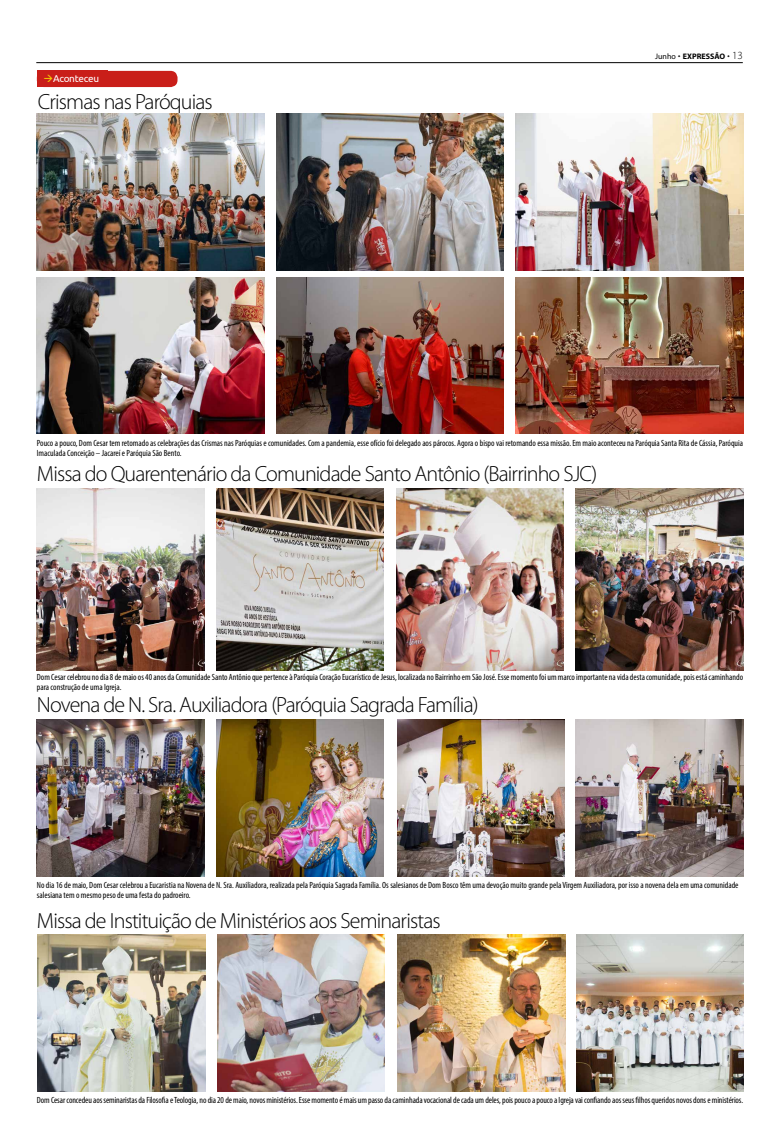
<style>
.page{position:relative;width:780px;height:1134px;background:#fff}
.page>*{position:absolute;margin:0;border:0;box-sizing:border-box;transform-origin:0 0}
.t1{font:300 22px "Myriad Pro";letter-spacing:-.04em;color:#000}
.t2{font:10px "Ubuntu";letter-spacing:-.025em;color:#fff}
.t3{font:condensed 9px/9.7px "Myriad Pro";color:#000}
.t4{font:700 8px "Myriad Pro";color:#000}
.s1{color:#f6d000}
.s2{font-weight:400}
.s3{font-weight:300;font-size:11px}
</style>
<div class="page">
<hr style="left:36px;top:62px;width:706px;height:1px;background:#000">
<img style="left:37px;top:488px;width:167px;height:183px">
<img style="left:216px;top:488px;width:168px;height:183px">
<img style="left:396px;top:488px;width:167px;height:183px">
<img style="left:575px;top:488px;width:168px;height:183px">
<img style="left:38px;top:934px;width:167px;height:157px">
<img style="left:217px;top:934px;width:168px;height:157px">
<img style="left:398px;top:934px;width:167px;height:157px">
<img style="left:576px;top:934px;width:168px;height:157px">
<div style="left:37px;top:71px;width:140px;height:16px;background:#c91e19;border-radius:7px"></div>
<div style="left:37px;top:71px;width:71px;height:16px;background:#c91e19"></div>
<img style="left:37px;top:114px;width:228px;height:156px">
<img style="left:276px;top:114px;width:228px;height:156px">
<img style="left:515px;top:114px;width:228px;height:156px">
<img style="left:37px;top:277px;width:228px;height:157px">
<img style="left:276px;top:277px;width:228px;height:157px">
<img style="left:515px;top:277px;width:228px;height:157px">
<img style="left:37px;top:720px;width:167px;height:157px">
<img style="left:216px;top:720px;width:168px;height:157px">
<img style="left:397px;top:720px;width:167px;height:157px">
<img style="left:575px;top:720px;width:168px;height:157px">
<p class="t2" style="left:44px;top:72px;width:57px"><span class="s1">→</span>Aconteceu</p>
<h1 class="t1" style="left:38px;top:89px;width:176px">Crismas nas Paróquias</h1>
<p class="t4" style="left:655px;top:51px;width:89px"><span class="s2">Junho</span> EXPRESSÃO <span class="s3">13</span></p>
<p class="t3" style="left:37px;top:438px;width:707px">Pouco a pouco, Dom Cesar tem retomado as celebrações das Crismas nas Paróquias e comunidades. Com a pandemia, esse ofício foi delegado aos párocos. Agora o bispo vai retomando essa missão. Em maio aconteceu na Paróquia Santa Rita de Cássia, Paróquia<br>Imaculada Conceição – Jacareí e Paróquia São Bento.</p>
<h1 class="t1" style="left:37px;top:460px;width:562px">Missa do Quarentenário da Comunidade Santo Antônio (Bairrinho SJC)</h1>
<p class="t3" style="left:37px;top:672px;width:707px">Dom Cesar celebrou no dia 8 de maio os 40 anos da Comunidade Santo Antônio que pertence à Paróquia Coração Eucarístico de Jesus, localizada no Bairrinho em São José. Esse momento foi um marco importante na vida desta comunidade, pois está caminhando para construção de uma Igreja.</p>
<h1 class="t1" style="left:37px;top:691px;width:443px">Novena de N. Sra. Auxiliadora (Paróquia Sagrada Família)</h1>
<p class="t3" style="left:37px;top:880px;width:703px">No dia 16 de maio, Dom Cesar celebrou a Eucaristia na Novena de N. Sra. Auxiliadora, realizada pela Paróquia Sagrada Família. Os salesianos de Dom Bosco têm uma devoção muito grande pela Virgem Auxiliadora, por isso a novena dela em uma comunidade salesiana tem o mesmo peso de uma festa do padroeiro.</p>
<h1 class="t1" style="left:37px;top:907px;width:405px">Missa de Instituição de Ministérios aos Seminaristas</h1>
<p class="t3" style="left:37px;top:1095px;width:707px">Dom Cesar concedeu aos seminaristas da Filosofia e Teologia, no dia 20 de maio, novos ministérios. Esse momento é mais um passo da caminhada vocacional de cada um deles, pois pouco a pouco a Igreja vai confiando aos seus filhos queridos novos dons e ministérios.</p>
</div>
